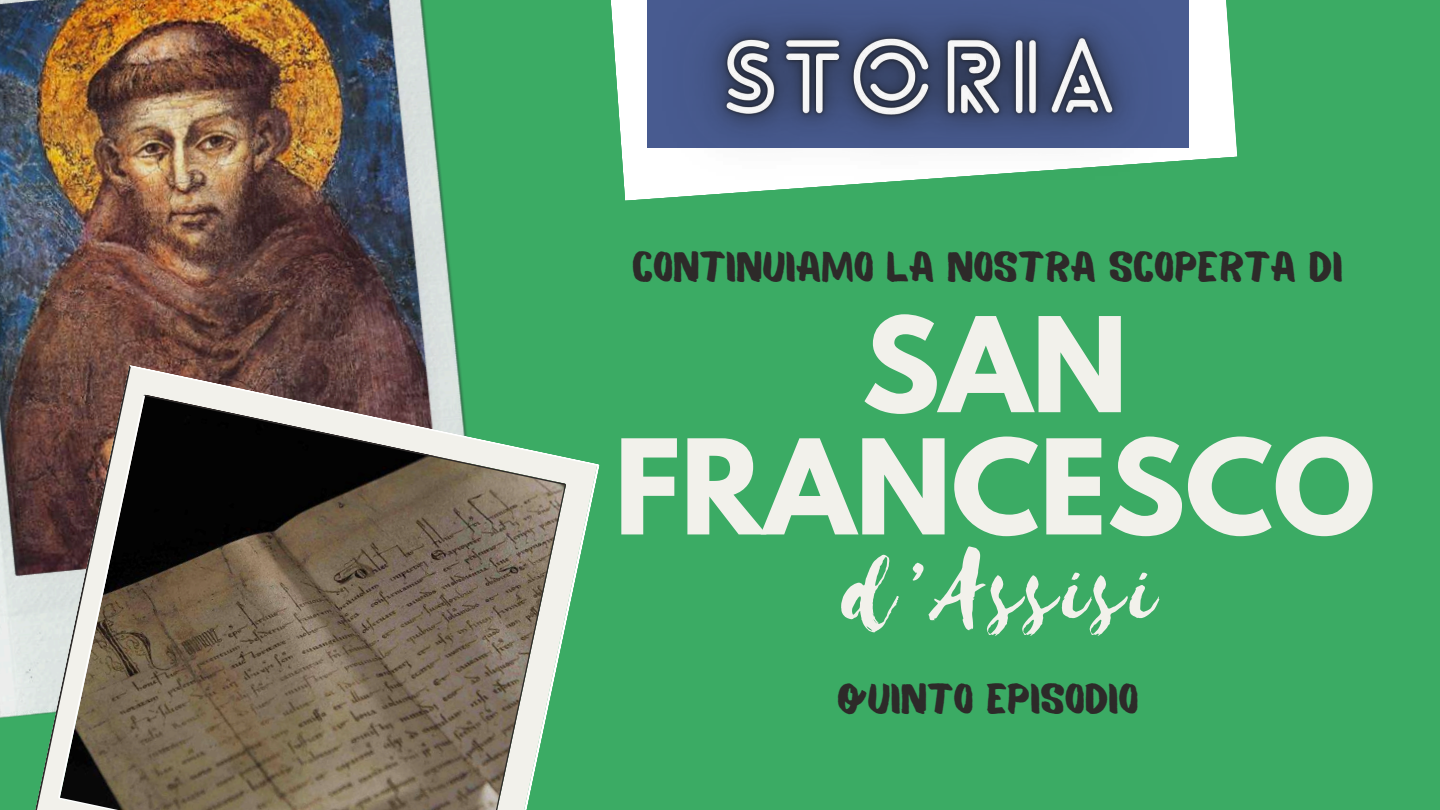
<style>
.page{position:relative;width:1440px;height:810px;background:#3bab64}
.page>*{position:absolute;margin:0;border:0;box-sizing:border-box;transform-origin:0 0}
.t1{font:700 116.6px/122.2px "League Spartan";color:#f2f1eb;text-align:center}
.t2{font:109.6px "Selima";letter-spacing:.05em;color:#f2f1eb}
.t3{font:42px "Balmy";color:#2d2a29}
</style>
<div class="page">
<img style="left:0;top:0;width:460px;height:718px">
<svg style="left:14px;top:365px;width:44px;height:445px"></svg>
<svg style="left:58px;top:365px;width:542px;height:445px;background:#6f705d"></svg>
<img style="left:611px;top:0;width:627px;height:201px">
<p class="t3" style="left:632px;top:251px;width:712px">CONTINUIAMO LA NOSTRA SCOPERTA DI</p>
<h1 class="t1" style="left:614px;top:319px;width:762px">SAN<br>FRANCESCO</h1>
<h2 class="t2" style="left:843px;top:530px;width:316px">d’Assisi</h2>
<p class="t3" style="left:837px;top:683px;width:303px">QUINTO EPISODIO</p>
</div>
